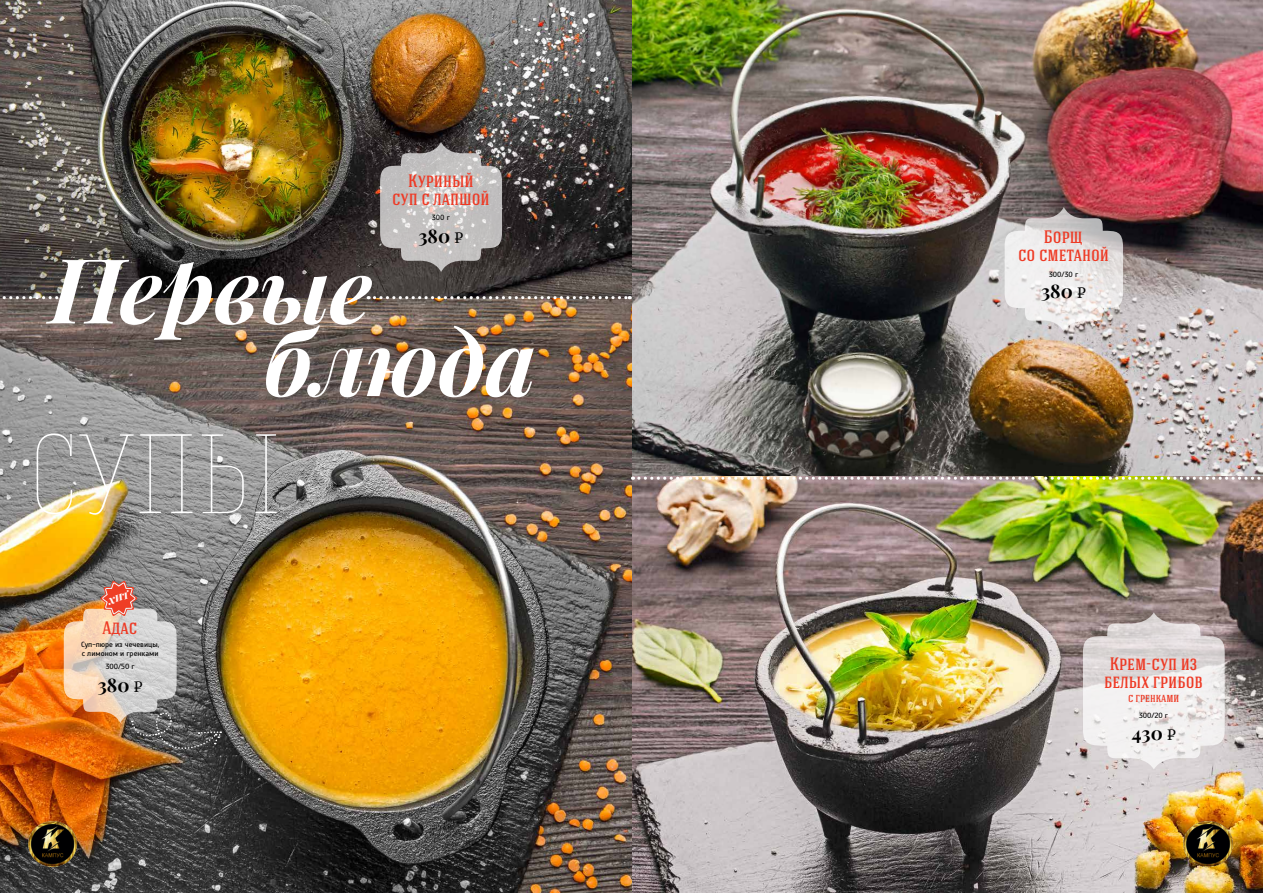
<style>
.page{position:relative;width:1263px;height:893px;background:#fff}
.page>*{position:absolute;margin:0;border:0;box-sizing:border-box;transform-origin:0 0}
.t1{font:100 112.5px "Hagin Caps";color:#fff}
.t2{font:italic 700 90px "Playfair Display";color:#fff}
.t3{font:700 18.75px "Playfair Display";color:#000}
.t4{font:500 18px/18px "Hagin Caps";color:#ee3a25;text-align:center}
.t5{font:500 11.25px "Hagin Caps";color:#ee3a25}
.t6{font:7.5px/9px "Scada";color:#000}
.s1{font-family:"PT Rouble Serif";font-weight:400;font-size:15px}
</style>
<div class="page">
<img style="left:631px;top:0;width:632px;height:477px">
<img style="left:631px;top:477px;width:632px;height:416px">
<img style="left:0;top:0;width:631px;height:893px">
<svg style="left:1005px;top:207px;width:118px;height:125px"></svg>
<svg style="left:380px;top:142px;width:122px;height:130px;background:#a8a5a4"></svg>
<svg style="left:1083px;top:612px;width:142px;height:157px"></svg>
<img style="left:639px;top:385px;width:624px;height:174px">
<svg style="left:368px;top:296px;width:262px;height:3px"></svg>
<svg style="left:0;top:296px;width:63px;height:3px"></svg>
<img style="left:1178px;top:812px;width:59px;height:64px">
<img style="left:22px;top:812px;width:60px;height:64px">
<svg style="left:64px;top:581px;width:158px;height:174px;background:#aa9280"></svg>
<h3 class="t4" style="left:392px;top:171px;width:99px">Куриный<br>суп с лапшой</h3>
<p class="t6" style="left:432px;top:213px;width:19px">300 г</p>
<h3 class="t3" style="left:418px;top:224px;width:46px">380 <span class="s1">.</span></h3>
<h2 class="t2" style="left:50px;top:228px;width:324px">Первые</h2>
<h2 class="t2" style="left:264px;top:301px;width:274px">блюда</h2>
<h1 class="t1" style="left:30px;top:405px;width:254px">СУПЫ</h1>
<h3 class="t4" style="left:102px;top:618px;width:36px">Адас</h3>
<p class="t6" style="left:81px;top:640px;width:80px">Суп-пюре из чечевицы, с лимоном и гренками</p>
<p class="t6" style="left:106px;top:662px;width:30px">300/50 г</p>
<h3 class="t3" style="left:98px;top:673px;width:46px">380 <span class="s1">.</span></h3>
<h3 class="t4" style="left:1018px;top:227px;width:92px">Борщ<br>со сметаной</h3>
<p class="t6" style="left:1049px;top:270px;width:30px">300/30 г</p>
<h3 class="t3" style="left:1041px;top:279px;width:46px">380 <span class="s1">.</span></h3>
<h3 class="t4" style="left:1104px;top:654px;width:100px">Крем-суп из белых грибов</h3>
<h3 class="t5" style="left:1128px;top:691px;width:53px">с гренками</h3>
<p class="t6" style="left:1139px;top:711px;width:30px">300/20 г</p>
<h3 class="t3" style="left:1132px;top:721px;width:45px">430 <span class="s1">.</span></h3>
</div>
